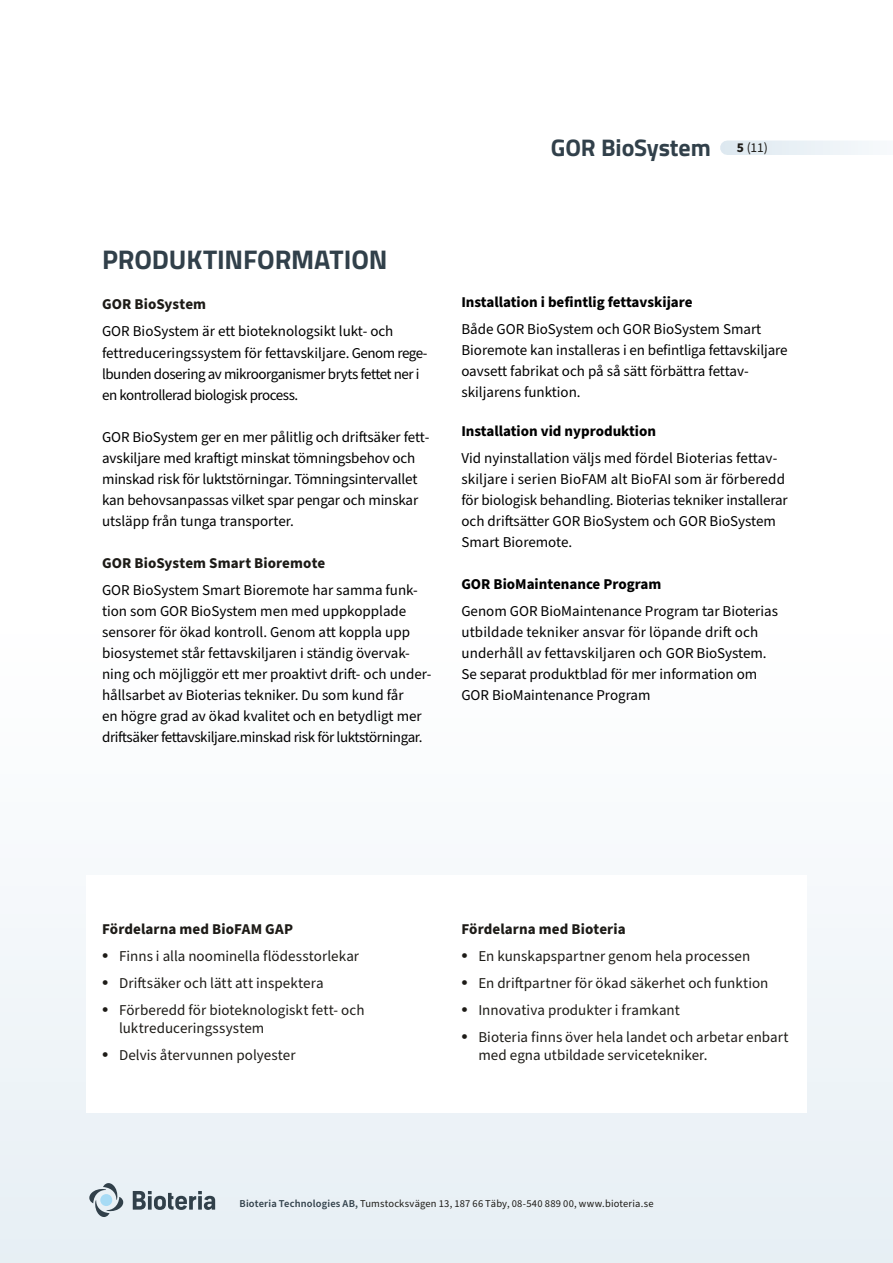
<style>
.page{position:relative;width:893px;height:1263px;background:#fff}
.page>*{position:absolute;margin:0;border:0;box-sizing:border-box;transform-origin:0 0}
.t1{font:700 27px "Cairo";letter-spacing:-.005em;color:#31404a}
.t2{font:700 24px "Cairo";letter-spacing:-.005em;color:#31404a}
.t3{font:15px/21px "Source Sans Pro";color:#000}
.t4{font:15px/18px "Source Sans Pro";letter-spacing:.005em;color:#1d1b17}
.t5{font:15px/21px "Source Sans Pro";letter-spacing:-.03em;color:#000}
.t6{font:700 15px "Source Sans Pro";color:#000}
.t7{font:700 15px "Source Sans Pro";letter-spacing:.005em;color:#1d1b17}
.t8{font:10.5px "Source Sans Pro";letter-spacing:.02em;color:#1d1b17}
.s1{font-size:10.5px}
.s2{font-weight:600;color:#31404a}
</style>
<div class="page">
<div style="left:0;top:616px;width:893px;height:647px;background:linear-gradient(to right,#f4f8fa,#f4f8fa)"></div>
<div style="left:86px;top:875px;width:721px;height:237px;background:#fff"></div>
<div style="left:727px;top:140px;width:166px;height:15px;background:#ebf1f6"></div>
<svg style="left:133px;top:1191px;width:82px;height:19px"></svg>
<svg style="left:87px;top:1181px;width:39px;height:38px"></svg>
<div style="left:100px;top:1194px;width:12px;height:12px;background:#a7dbf5;border-radius:50%"></div>
<h2 class="t2" style="left:551px;top:128px;width:219px">GOR BioSystem <sup>5</sup> <sup>(11)</sup></h2>
<h1 class="t1" style="left:102px;top:238px;width:287px">PRODUKTINFORMATION</h1>
<p class="t7" style="left:102px;top:294px;width:106px">GOR BioSystem</p>
<p class="t5" style="left:102px;top:321px;width:327px">GOR BioSystem är ett bioteknologsikt lukt- och fettreduceringssystem för fettavskiljare. Genom rege&shy;lbunden dosering av mikroorganismer bryts fettet ner i en kontrollerad biologisk process.</p>
<p class="t3" style="left:102px;top:426px;width:329px">GOR BioSystem ger en mer pålitlig och driftsäker fett&shy;avskiljare med kraftigt minskat tömningsbehov och minskad risk för luktstörningar. Tömningsintervallet kan behovsanpassas vilket spar pengar och minskar utsläpp från tunga transporter.</p>
<p class="t7" style="left:102px;top:552px;width:225px">GOR BioSystem Smart Bioremote</p>
<p class="t3" style="left:102px;top:579px;width:331px">GOR BioSystem Smart Bioremote har samma funk&shy;tion som GOR BioSystem men med uppkopplade sensorer för ökad kontroll. Genom att koppla upp biosystemet står fettavskiljaren i ständig övervak&shy;ning och möjliggör ett mer proaktivt drift- och under&shy;hållsarbet av Bioterias tekniker. Du som kund får<br>en högre grad av ökad kvalitet och en betydligt mer driftsäker fettavskiljare.minskad risk för luktstörningar.</p>
<p class="t6" style="left:461px;top:292px;width:233px">Installation i befintlig fettavskijare</p>
<p class="t3" style="left:461px;top:319px;width:328px">Både GOR BioSystem och GOR BioSystem Smart Bioremote kan installeras i en befintliga fettavskiljare oavsett fabrikat och på så sätt förbättra fettav&shy;skiljarens funktion.</p>
<p class="t6" style="left:461px;top:421px;width:196px">Installation vid nyproduktion</p>
<p class="t3" style="left:461px;top:448px;width:328px">Vid nyinstallation väljs med fördel Bioterias fettav&shy;skiljare i serien BioFAM alt BioFAI som är förberedd för biologisk behandling. Bioterias tekniker installerar och driftsätter GOR BioSystem och GOR BioSystem Smart Bioremote.</p>
<p class="t6" style="left:461px;top:574px;width:201px">GOR BioMaintenance Program</p>
<p class="t3" style="left:461px;top:601px;width:318px">Genom GOR BioMaintenance Program tar Bioterias utbildade tekniker ansvar för löpande drift och underhåll av fettavskiljaren och GOR BioSystem.<br>Se separat produktblad för mer information om GOR BioMaintenance Program</p>
<p class="t7" style="left:102px;top:919px;width:193px">Fördelarna med BioFAM GAP</p>
<p class="t4" style="left:102px;top:947px;width:259px"><span class="s1">●</span> Finns i alla noominella flödesstorlekar</p>
<p class="t4" style="left:102px;top:974px;width:223px"><span class="s1">●</span> Driftsäker och lätt att inspektera</p>
<p class="t4" style="left:119px;top:1001px;width:247px;text-indent:-17px"><span class="s1">●</span> Förberedd för bioteknologiskt fett- och luktreduceringssystem</p>
<p class="t4" style="left:102px;top:1046px;width:195px"><span class="s1">●</span> Delvis återvunnen polyester</p>
<p class="t7" style="left:461px;top:919px;width:166px">Fördelarna med Bioteria</p>
<p class="t4" style="left:461px;top:947px;width:290px"><span class="s1">●</span> En kunskapspartner genom hela processen</p>
<p class="t4" style="left:461px;top:974px;width:309px"><span class="s1">●</span> En driftpartner för ökad säkerhet och funktion</p>
<p class="t4" style="left:461px;top:1001px;width:220px"><span class="s1">●</span> Innovativa produkter i framkant</p>
<p class="t4" style="left:478px;top:1028px;width:312px;text-indent:-17px"><span class="s1">●</span> Bioteria finns över hela landet och arbetar enbart med egna utbildade servicetekniker.</p>
<p class="t8" style="left:239px;top:1196px;width:416px"><span class="s2">Bioteria Technologies AB,</span> Tumstocksvägen 13, 187 66 Täby, 08-540 889 00, www.bioteria.se</p>
</div>
